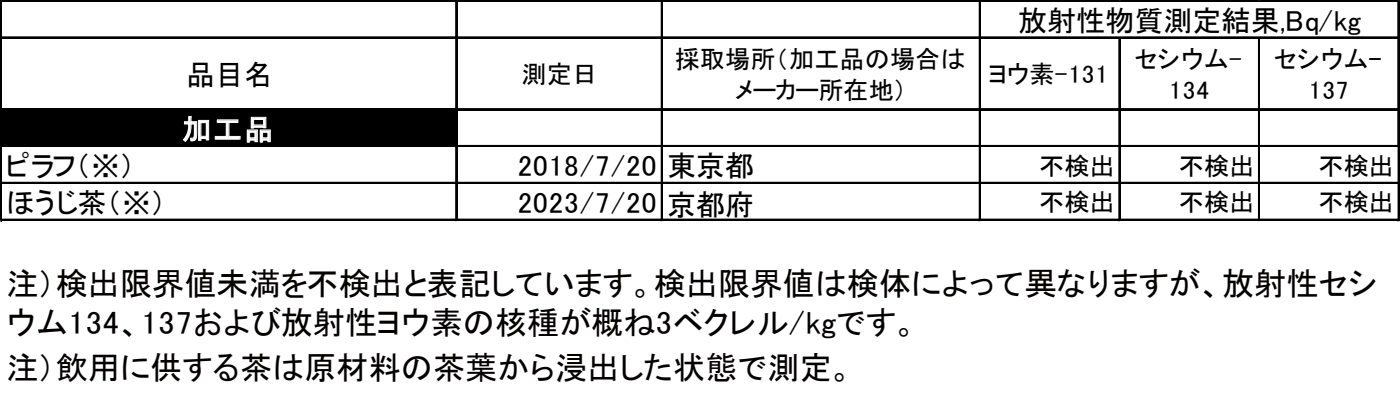
<style>
.page{position:relative;width:1400px;height:420px;background:#fff}
.page>*{position:absolute;margin:0;border:0;box-sizing:border-box;transform-origin:0 0}
.t1{font:32.2px/38.6px "MS P Gothic";color:#040000}
.t2{font:29px "MS P Gothic";color:#000}
.t3{font:29px "MS P Gothic";letter-spacing:.035em;color:#000}
.t4{font:29px "MS P Gothic";color:#fff}
.t5{font:25.2px/31px "MS P Gothic";color:#000;text-align:center}
</style>
<div class="page">
<div style="left:2px;top:109px;width:456px;height:38px;background:#000"></div>
<svg style="left:183px;top:116px;width:26px;height:26px"></svg>
<svg style="left:215px;top:119px;width:26px;height:21px"></svg>
<svg style="left:247px;top:117px;width:24px;height:26px"></svg>
<hr style="left:2px;top:0;width:1398px;height:2px;background:#000">
<hr style="left:0;top:0;width:2px;height:221px;background:#000">
<hr style="left:455px;top:2px;width:1px;height:219px;background:#000">
<hr style="left:456px;top:2px;width:2px;height:219px;background:#000">
<hr style="left:661px;top:2px;width:2px;height:219px;background:#000">
<hr style="left:979px;top:2px;width:2px;height:219px;background:#000">
<hr style="left:1118px;top:39px;width:1px;height:182px;background:#000">
<hr style="left:1119px;top:39px;width:2px;height:182px;background:#000">
<hr style="left:1258px;top:39px;width:2px;height:182px;background:#000">
<hr style="left:1398px;top:2px;width:2px;height:219px;background:#000">
<hr style="left:2px;top:37px;width:1398px;height:2px;background:#000">
<hr style="left:2px;top:108px;width:1398px;height:1px;background:#000">
<hr style="left:2px;top:109px;width:1398px;height:2px;background:#000">
<hr style="left:2px;top:145px;width:1398px;height:2px;background:#000">
<hr style="left:2px;top:182px;width:1398px;height:2px;background:#000">
<hr style="left:2px;top:219px;width:1398px;height:2px;background:#000">
<p class="t2" style="left:186px;top:60px;width:89px">品目名</p>
<p class="t5" style="left:522px;top:59px;width:77px">測定日</p>
<p class="t4" style="left:182px;top:115px;width:93px">加工品</p>
<p class="t5" style="left:675px;top:43px;width:292px">採取場所（加工品の場合はメーカー所在地）</p>
<p class="t2" style="left:1018px;top:6px;width:345px">放射性物質測定結果,Bq/kg</p>
<p class="t5" style="left:989px;top:59px;width:121px">ヨウ素-131</p>
<p class="t5" style="left:1134px;top:43px;width:109px">セシウム-<br>134</p>
<p class="t5" style="left:1274px;top:43px;width:109px">セシウム-<br>137</p>
<p class="t2" style="left:6px;top:152px;width:130px">ピラフ（※）</p>
<p class="t3" style="left:518px;top:152px;width:238px">2018/7/20 東京都</p>
<p class="t5" style="left:1039px;top:150px;width:77px">不検出</p>
<p class="t5" style="left:1179px;top:150px;width:77px">不検出</p>
<p class="t5" style="left:1319px;top:150px;width:77px">不検出</p>
<p class="t2" style="left:6px;top:188px;width:161px">ほうじ茶（※）</p>
<p class="t3" style="left:518px;top:188px;width:238px">2023/7/20 京都府</p>
<p class="t5" style="left:1039px;top:187px;width:77px">不検出</p>
<p class="t5" style="left:1179px;top:187px;width:77px">不検出</p>
<p class="t5" style="left:1319px;top:187px;width:77px">不検出</p>
<p class="t1" style="left:6px;top:264px;width:1373px">注）検出限界値未満を不検出と表記しています。検出限界値は検体によって異なりますが、放射性セシウム134、137および放射性ヨウ素の核種が概ね3ベクレル/kgです。</p>
<p class="t1" style="left:6px;top:348px;width:848px">注）飲用に供する茶は原材料の茶葉から浸出した状態で測定。</p>
</div>
